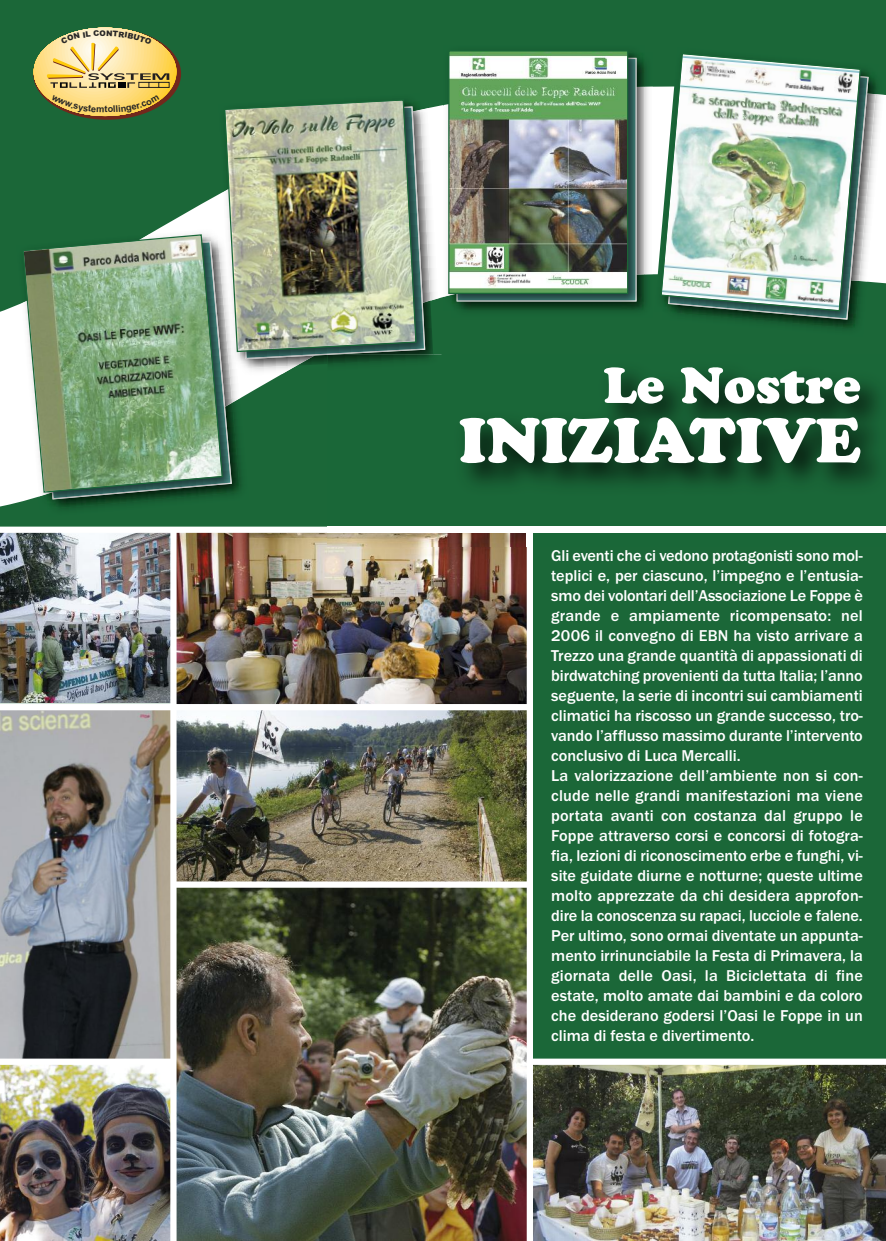
<style>
.page{position:relative;width:886px;height:1241px;background:#fff}
.page>*{position:absolute;margin:0;border:0;box-sizing:border-box;transform-origin:0 0}
.t1{font:62.5px "Cooper Black Std";color:#fff}
.t2{font:50px "Cooper Black Std";color:#fff}
.t3{font:500 16.25px/20px "Franklin Gothic";color:#fff}
.t4{font:700 9.25px "Arial";color:#272627}
</style>
<div class="page">
<div style="left:0;top:8px;width:886px;height:518px;background:#1b6738"></div>
<img style="left:533px;top:1064px;width:353px;height:176px">
<img style="left:177px;top:887px;width:350px;height:353px">
<img style="left:177px;top:533px;width:350px;height:171px">
<img style="left:177px;top:710px;width:350px;height:171px">
<div style="left:532px;top:531px;width:354px;height:530px;background:#1b6738"></div>
<img style="left:0;top:710px;width:170px;height:348px">
<img style="left:0;top:533px;width:170px;height:169px">
<img style="left:0;top:1064px;width:170px;height:176px">
<div style="left:530px;top:1058px;width:356px;height:6px;background:#fff"></div>
<svg style="left:33px;top:28px;width:148px;height:92px"></svg>
<img style="left:328px;top:365px;width:558px;height:168px">
<div style="left:442px;top:354px;width:444px;height:11px;background:#1a6738"></div>
<img style="left:328px;top:533px;width:199px;height:13px">
<div style="left:48px;top:398px;width:201px;height:118px;background:#1b6738"></div>
<img style="left:233px;top:368px;width:7px;height:34px">
<img style="left:38px;top:499px;width:10px;height:11px">
<img style="left:16px;top:234px;width:6px;height:69px">
<img style="left:134px;top:228px;width:84px;height:5px">
<img style="left:21px;top:299px;width:10px;height:197px">
<img style="left:47px;top:402px;width:193px;height:107px">
<img style="left:31px;top:368px;width:201px;height:131px">
<svg style="left:22px;top:233px;width:202px;height:260px;background:#81a27e"></svg>
<svg style="left:420px;top:101px;width:9px;height:7px"></svg>
<img style="left:426px;top:108px;width:12px;height:192px">
<img style="left:241px;top:368px;width:56px;height:8px">
<img style="left:328px;top:354px;width:114px;height:17px">
<img style="left:218px;top:94px;width:202px;height:98px">
<img style="left:225px;top:353px;width:13px;height:16px">
<img style="left:425px;top:300px;width:8px;height:54px">
<img style="left:315px;top:354px;width:118px;height:11px">
<img style="left:425px;top:110px;width:5px;height:193px">
<img style="left:231px;top:353px;width:84px;height:15px">
<img style="left:233px;top:106px;width:192px;height:253px">
<img style="left:223px;top:99px;width:194px;height:254px">
<img style="left:451px;top:274px;width:202px;height:44px">
<img style="left:644px;top:53px;width:9px;height:221px">
<img style="left:443px;top:297px;width:8px;height:13px">
<img style="left:443px;top:45px;width:201px;height:8px">
<img style="left:443px;top:53px;width:8px;height:244px">
<img style="left:451px;top:274px;width:193px;height:36px">
<img style="left:628px;top:53px;width:16px;height:34px">
<img style="left:636px;top:87px;width:8px;height:187px">
<img style="left:456px;top:58px;width:180px;height:243px">
<img style="left:450px;top:52px;width:176px;height:240px">
<div style="left:448px;top:50px;width:180px;height:244px;border:1px solid #1b6738"></div>
<img style="left:878px;top:72px;width:8px;height:23px">
<div style="left:662px;top:312px;width:205px;height:25px;background:#1b6738"></div>
<img style="left:878px;top:94px;width:6px;height:187px">
<img style="left:654px;top:47px;width:224px;height:265px">
<img style="left:862px;top:55px;width:15px;height:39px">
<img style="left:663px;top:312px;width:196px;height:17px">
<img style="left:868px;top:93px;width:7px;height:188px">
<img style="left:668px;top:61px;width:200px;height:258px">
<img style="left:660px;top:52px;width:202px;height:260px">
<svg style="left:34px;top:28px;width:142px;height:88px;background:#c9bb73"></svg>
<p class="t4" style="left:105px;top:104px;width:5px">t</p>
<h2 class="t2" style="left:603px;top:368px;width:259px">Le Nostre</h2>
<h1 class="t1" style="left:459px;top:418px;width:403px">INIZIATIVE</h1>
<p class="t3" style="left:551px;top:545px;width:313px">Gli eventi che ci vedono protagonisti sono mol&shy;teplici e, per ciascuno, l’impegno e l’entusia&shy;smo dei volontari dell’Associazione Le Foppe è grande e ampiamente ricompensato: nel 2006 il convegno di EBN ha visto arrivare a Trezzo una grande quantità di appassionati di birdwatching provenienti da tutta Italia; l’anno seguente, la serie di incontri sui cambiamenti climatici ha riscosso un grande successo, tro&shy;vando l’afflusso massimo durante l’intervento conclusivo di Luca Mercalli.<br>La valorizzazione dell’ambiente non si con&shy;clude nelle grandi manifestazioni ma viene portata avanti con costanza dal gruppo le Foppe attraverso corsi e concorsi di fotogra&shy;fia, lezioni di riconoscimento erbe e funghi, vi&shy;site guidate diurne e notturne; queste ultime molto apprezzate da chi desidera approfon&shy;dire la conoscenza su rapaci, lucciole e falene.<br>Per ultimo, sono ormai diventate un appunta&shy;mento irrinunciabile la Festa di Primavera, la giornata delle Oasi, la Biciclettata di fine estate, molto amate dai bambini e da coloro che desiderano godersi l’Oasi le Foppe in un clima di festa e divertimento.</p>
</div>
